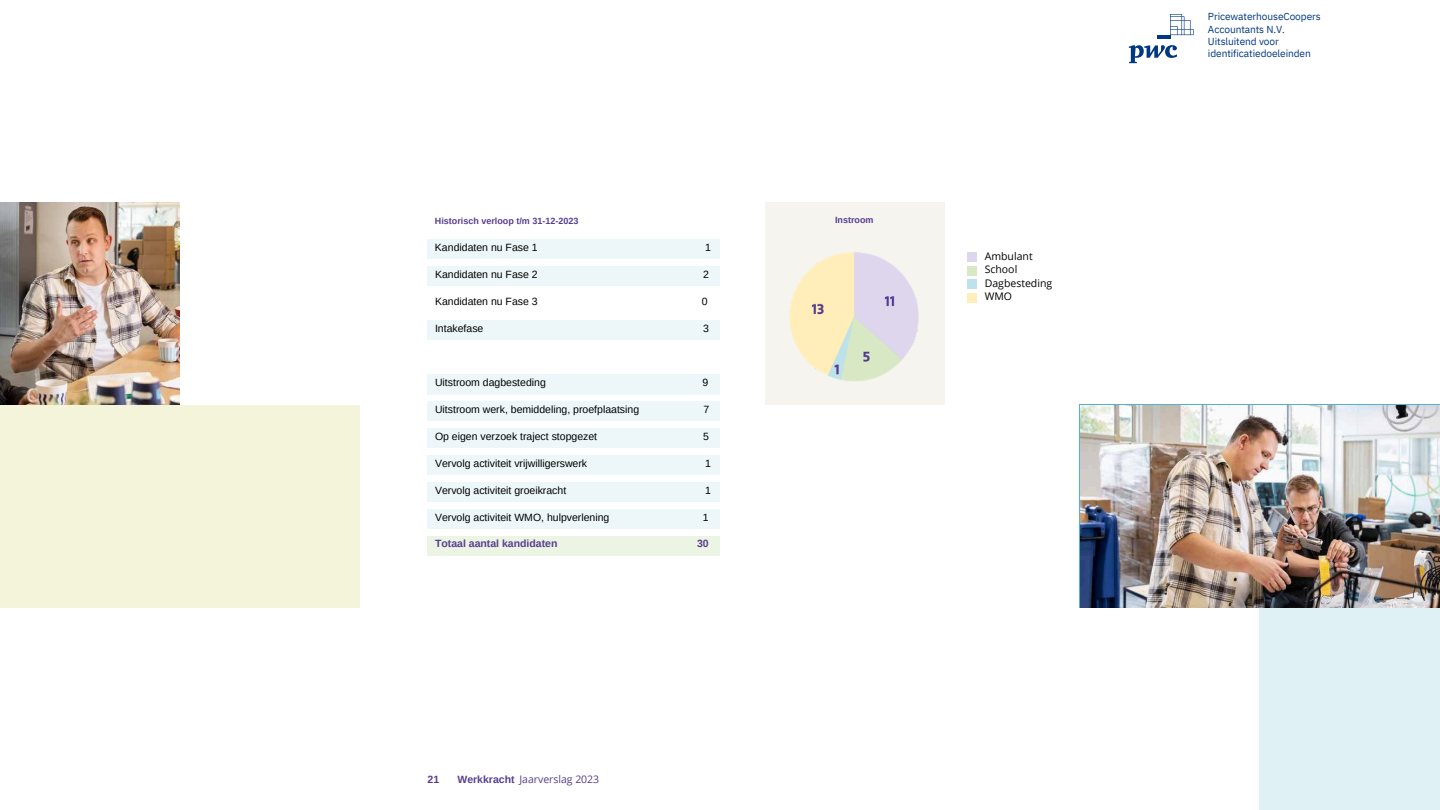
<style>
.page{position:relative;width:1440px;height:810px;background:#fff}
.page>*{position:absolute;margin:0;border:0;box-sizing:border-box;transform-origin:0 0}
.t1{font:10.5px "Arimo";color:#000}
.t2{font:700 10.5px "Arimo";color:#573d90}
.t3{font:10.5px/13.5px "Open Sans";color:#000}
.t4{font:10.5px "Open Sans";color:#573d90}
.t5{font:10.12px/12.4px "IBM Plex Sans";letter-spacing:-.01em;color:#003882}
.t6{font:700 9px "Arimo";color:#573d90}
</style>
<div class="page">
<div style="left:0;top:405px;width:360px;height:203px;background:#f3f4da"></div>
<div style="left:428px;top:240px;width:292px;height:19px;background:#edf7f9"></div>
<div style="left:428px;top:267px;width:292px;height:19px;background:#edf7f9"></div>
<div style="left:428px;top:321px;width:292px;height:19px;background:#edf7f9"></div>
<div style="left:427px;top:375px;width:293px;height:19px;background:#edf7f9"></div>
<div style="left:427px;top:428px;width:293px;height:20px;background:#edf7f9"></div>
<div style="left:427px;top:401px;width:293px;height:20px;background:#edf7f9"></div>
<div style="left:427px;top:455px;width:293px;height:20px;background:#edf7f9"></div>
<div style="left:427px;top:482px;width:293px;height:20px;background:#edf7f9"></div>
<div style="left:428px;top:509px;width:292px;height:20px;background:#edf7f9"></div>
<div style="left:428px;top:536px;width:292px;height:20px;background:#ecf4e3"></div>
<div style="left:1260px;top:607px;width:180px;height:203px;background:#e0f1f5"></div>
<div style="left:765px;top:202px;width:180px;height:203px;background:#f6f4ef"></div>
<img style="left:0;top:202px;width:180px;height:203px">
<img style="left:1080px;top:405px;width:360px;height:203px">
<img style="left:789px;top:252px;width:130px;height:130px">
<div style="left:967px;top:253px;width:9px;height:9px;background:#ddd6ec"></div>
<div style="left:967px;top:266px;width:9px;height:9px;background:#d8e8c5"></div>
<div style="left:967px;top:280px;width:9px;height:9px;background:#bee2e9"></div>
<div style="left:967px;top:293px;width:9px;height:9px;background:#ffeeb9"></div>
<svg style="left:1129px;top:45px;width:48px;height:18px"></svg>
<svg style="left:1158px;top:14px;width:36px;height:24px"></svg>
<p class="t6" style="left:435px;top:216px;width:145px">Historisch verloop t/m 31-12-2023</p>
<p class="t6" style="left:835px;top:215px;width:40px">Instroom</p>
<h2 class="t1" style="left:435px;top:242px;width:104px">Kandidaten nu Fase 1</h2>
<p class="t1" style="left:435px;top:269px;width:104px">Kandidaten nu Fase 2</p>
<h2 class="t1" style="left:435px;top:296px;width:104px">Kandidaten nu Fase 3</h2>
<p class="t1" style="left:435px;top:323px;width:50px">Intakefase</p>
<h2 class="t1" style="left:435px;top:377px;width:112px">Uitstroom dagbesteding</h2>
<p class="t1" style="left:435px;top:404px;width:206px">Uitstroom werk, bemiddeling, proefplaatsing</p>
<h2 class="t1" style="left:435px;top:431px;width:164px">Op eigen verzoek traject stopgezet</h2>
<h2 class="t1" style="left:435px;top:458px;width:154px">Vervolg activiteit vrijwilligerswerk</h2>
<h2 class="t1" style="left:435px;top:485px;width:133px">Vervolg activiteit groeikracht</h2>
<p class="t1" style="left:435px;top:512px;width:176px">Vervolg activiteit WMO, hulpverlening</p>
<p class="t2" style="left:435px;top:538px;width:124px">Totaal aantal kandidaten</p>
<p class="t1" style="left:705px;top:242px;width:7px">1</p>
<p class="t1" style="left:703px;top:269px;width:7px">2</p>
<h2 class="t1" style="left:702px;top:296px;width:7px">0</h2>
<h2 class="t1" style="left:703px;top:323px;width:7px">3</h2>
<p class="t1" style="left:702px;top:377px;width:7px">9</p>
<p class="t1" style="left:704px;top:404px;width:7px">7</p>
<h2 class="t1" style="left:703px;top:431px;width:7px">5</h2>
<h2 class="t1" style="left:705px;top:458px;width:7px">1</h2>
<p class="t1" style="left:705px;top:485px;width:7px">1</p>
<h1 class="t1" style="left:703px;top:512px;width:7px">1</h1>
<h1 class="t2" style="left:697px;top:538px;width:13px">30</h1>
<h2 class="t4" style="left:519px;top:772px;width:81px">Jaarverslag 2023</h2>
<h2 class="t2" style="left:428px;top:773px;width:13px">21</h2>
<p class="t2" style="left:457px;top:773px;width:59px">Werkkracht</p>
<h2 class="t3" style="left:985px;top:249px;width:69px">Ambulant<br>School<br>Dagbesteding<br>WMO</h2>
<p class="t5" style="left:1208px;top:10px;width:114px">PricewaterhouseCoopers<br>Accountants N.V.<br>Uitsluitend voor identificatiedoeleinden</p>
</div>
